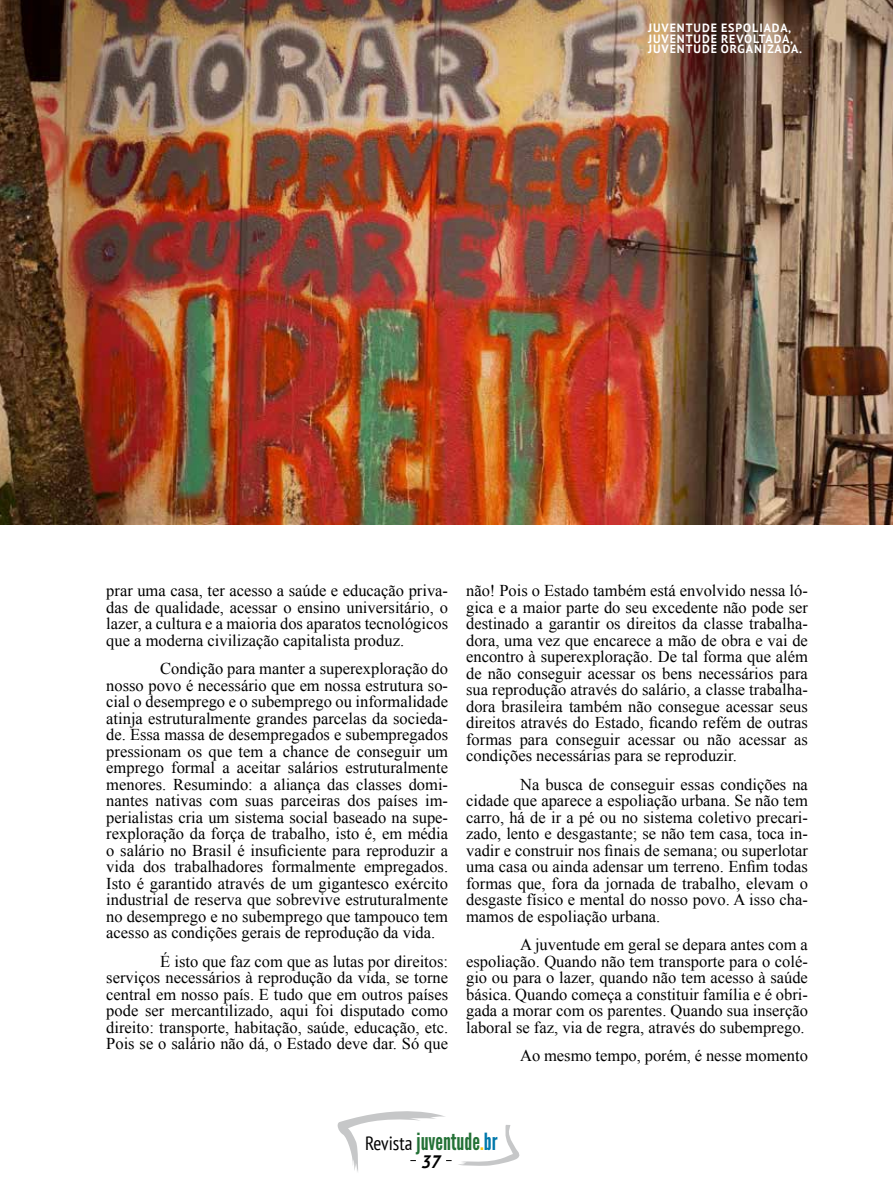
<style>
.page{position:relative;width:893px;height:1191px;background:#fff}
.page>*{position:absolute;margin:0;border:0;box-sizing:border-box;transform-origin:0 0}
.t1{font:23.55px "League Gothic";color:#237136}
.t2{font:italic 700 18px "PT Sans";color:#000}
.t3{font:16.5px/16.5px "Times New Roman";color:#000;text-align:justify}
.t4{font:700 12px/10.5px "PT Sans";letter-spacing:.08em;color:#fff}
.s1{font-family:"PT Sans";font-stretch:condensed;font-size:19.35px;color:#000}
.s2{color:#f6c20a}
.s3{color:#0078ab}
</style>
<div class="page">
<svg style="left:337px;top:1111px;width:183px;height:61px"></svg>
<img style="left:0;top:0;width:893px;height:525px">
<p class="t4" style="left:648px;top:23px;width:155px">JUVENTUDE ESPOLIADA,<br>JUVENTUDE REVOLTADA,<br>JUVENTUDE ORGANIZADA.</p>
<p class="t3" style="left:106px;top:582px;width:343px">prar uma casa, ter acesso a saúde e educação priva&shy;das de qualidade, acessar o ensino universitário, o lazer, a cultura e a maioria dos aparatos tecnológicos que a moderna civilização capitalista produz.</p>
<p class="t3" style="left:106px;top:660px;width:343px;text-indent:54px">Condição para manter a superexploração do nosso povo é necessário que em nossa estrutura so&shy;cial o desemprego e o subemprego ou informalidade atinja estruturalmente grandes parcelas da socieda&shy;de. Essa massa de desempregados e subempregados pressionam os que tem a chance de conseguir um emprego formal a aceitar salários estruturalmente menores. Resumindo: a aliança das classes domi&shy;nantes nativas com suas parceiras dos países im&shy;perialistas cria um sistema social baseado na supe&shy;rexploração da força de trabalho, isto é, em média o salário no Brasil é insuficiente para reproduzir a vida dos trabalhadores formalmente empregados.<br>Isto é garantido através de um gigantesco exército industrial de reserva que sobrevive estruturalmente no desemprego e no subemprego que tampouco tem acesso as condições gerais de reprodução da vida.</p>
<p class="t3" style="left:106px;top:953px;width:343px;text-indent:54px">É isto que faz com que as lutas por direitos: serviços necessários à reprodução da vida, se torne central em nosso país. E tudo que em outros países pode ser mercantilizado, aqui foi disputado como direito: transporte, habitação, saúde, educação, etc.<br>Pois se o salário não dá, o Estado deve dar. Só que</p>
<p class="t3" style="left:466px;top:582px;width:343px">não! Pois o Estado também está envolvido nessa ló&shy;gica e a maior parte do seu excedente não pode ser destinado a garantir os direitos da classe trabalha&shy;dora, uma vez que encarece a mão de obra e vai de encontro à superexploração. De tal forma que além de não conseguir acessar os bens necessários para sua reprodução através do salário, a classe trabalha&shy;dora brasileira também não consegue acessar seus direitos através do Estado, ficando refém de outras formas para conseguir acessar ou não acessar as condições necessárias para se reproduzir.</p>
<p class="t3" style="left:466px;top:776px;width:343px;text-indent:54px">Na busca de conseguir essas condições na cidade que aparece a espoliação urbana. Se não tem carro, há de ir a pé ou no sistema coletivo precari&shy;zado, lento e desgastante; se não tem casa, toca in&shy;vadir e construir nos finais de semana; ou superlotar uma casa ou ainda adensar um terreno. Enfim todas formas que, fora da jornada de trabalho, elevam o desgaste físico e mental do nosso povo. A isso cha&shy;mamos de espoliação urbana.</p>
<p class="t3" style="left:466px;top:936px;width:343px;text-indent:54px">A juventude em geral se depara antes com a espoliação. Quando não tem transporte para o colé&shy;gio ou para o lazer, quando não tem acesso à saúde básica. Quando começa a constituir família e é obri&shy;gada a morar com os parentes. Quando sua inserção laboral se faz, via de regra, através do subemprego.</p>
<p class="t3" style="left:520px;top:1047px;width:289px">Ao mesmo tempo, porém, é nesse momento</p>
<h1 class="t1" style="left:365px;top:1127px;width:134px"><span class="s1">Revista</span> juventude<span class="s2">.</span><span class="s3">br</span></h1>
<p class="t2" style="left:421px;top:1149px;width:21px">37</p>
</div>
